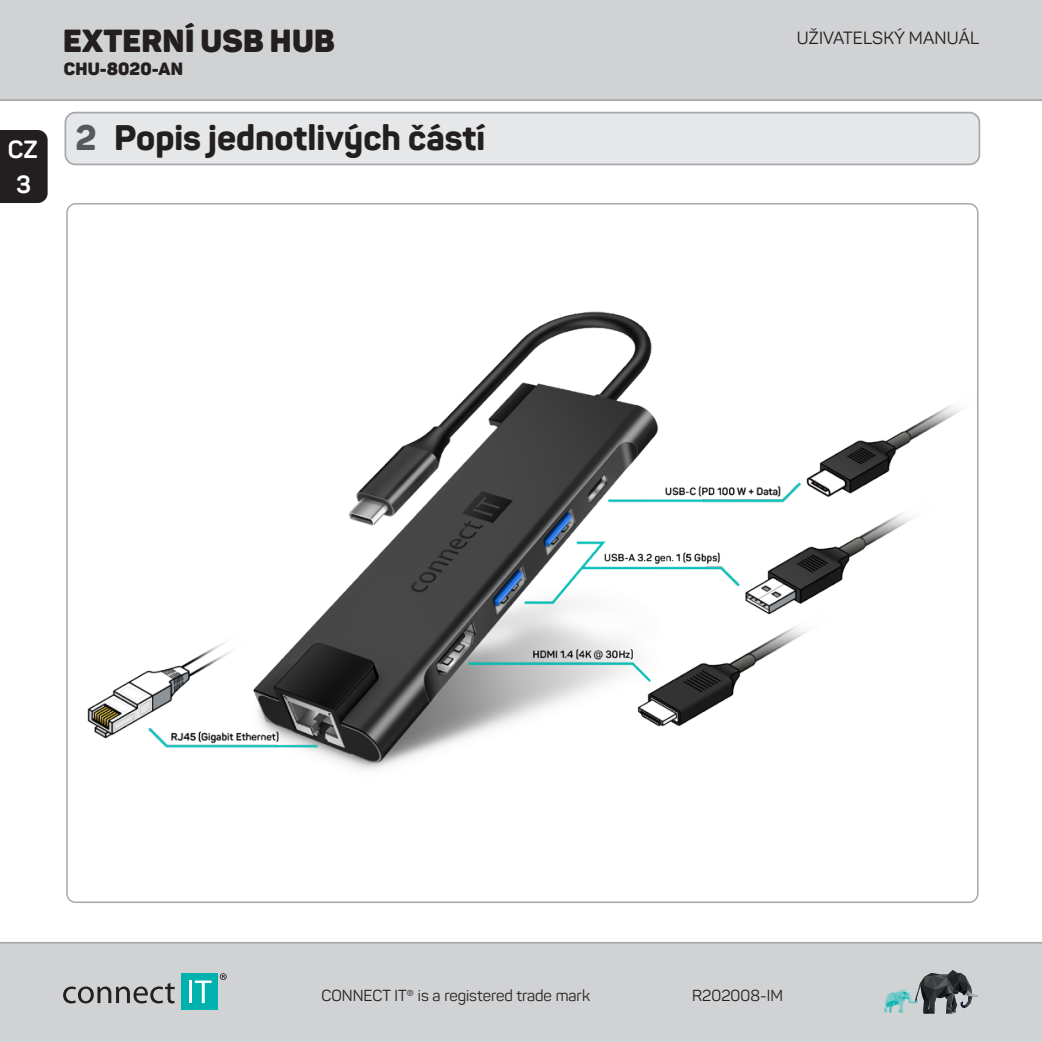
<style>
.page{position:relative;width:1042px;height:1042px;background:#fff}
.page>*{position:absolute;margin:0;border:0;box-sizing:border-box;transform-origin:0 0}
._01_Nadpis_sekce{font:800 35px "Panton";color:#231f20}
.t1{font:900 31.5px "Panton";letter-spacing:.01em;color:#231f20}
.t2{font:700 24.5px/34.6px "Panton";color:#fff;text-align:center}
.t3{font:17.5px "Panton";letter-spacing:.01em;color:#231f20}
.t4{font:900 17.5px "Panton";letter-spacing:.005em;color:#231f20}
.t5{font:15.75px "Panton";color:#231f20}
.s1{color:#57585a}
</style>
<div class="page">
<div style="left:0;top:942px;width:1042px;height:100px;background:#d1d2d4"></div>
<svg style="left:884px;top:970px;width:95px;height:43px"></svg>
<div style="left:181px;top:973px;width:37px;height:37px;background:#00b2ae"></div>
<hr style="left:189px;top:980px;width:3px;height:23px;background:#fff">
<svg style="left:195px;top:980px;width:17px;height:23px"></svg>
<svg style="left:63px;top:983px;width:112px;height:20px"></svg>
<svg style="left:220px;top:973px;width:7px;height:7px"></svg>
<div style="left:0;top:0;width:1042px;height:101px;background:#d1d2d4"></div>
<div style="left:0;top:130px;width:48px;height:73px;background:#231f20"></div>
<div style="left:65px;top:113px;width:914px;height:51px;background:#e6e7e9;border-radius:10px"></div>
<div style="left:64px;top:112px;width:916px;height:53px;border:2px solid #a8a9ad;border-radius:10px"></div>
<img style="left:87px;top:311px;width:875px;height:459px">
<h3 class="t2" style="left:8px;top:132px;width:32px">CZ<br>3</h3>
<h2 class="t1" style="left:63px;top:20px;width:273px">EXTERNÍ USB HUB</h2>
<p class="t3" style="left:797px;top:27px;width:184px">UŽIVATELSKÝ MANUÁL</p>
<p class="t4" style="left:64px;top:58px;width:121px">CHU-8020-AN</p>
<p class="_01_Nadpis_sekce" style="left:75px;top:115px;width:411px"><span class="s1">2</span> Popis jednotlivých částí</p>
<p class="t5" style="left:321px;top:985px;width:270px">CONNECT IT®️ is a registered trade mark</p>
<p class="t5" style="left:692px;top:985px;width:92px">R202008-IM</p>
</div>
